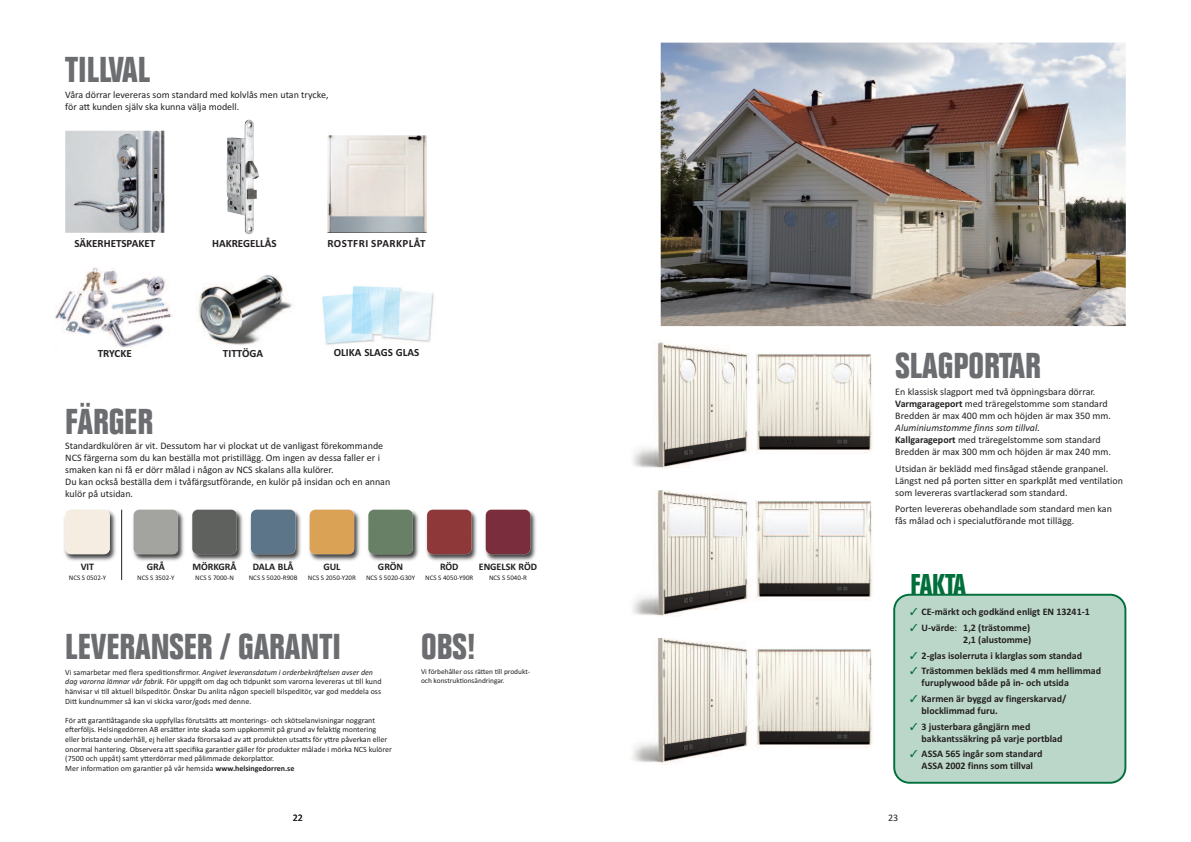
<style>
.page{position:relative;width:1191px;height:842px;background:#fff}
.page>*{position:absolute;margin:0;border:0;box-sizing:border-box;transform-origin:0 0}
.t1{font:700 condensed 35.2px "Folio";color:#6c6d70}
.t2{font:700 condensed 28px "Folio";letter-spacing:-.02em;color:#006f3c}
.t3{font:700 11px "Calibri";color:#231f20}
.t4{font:700 11px "Calibri";letter-spacing:.04em;color:#231f20}
.t5{font:10px/12px "Calibri";color:#231f20}
.t6{font:700 10px/12px "Calibri";color:#231f20}
.t7{font:8px/9.6px "Calibri";color:#231f20}
.t8{font:7.4px/8.9px "Calibri";color:#231f20}
.t9{font:7px "Calibri";color:#231f20}
.s1{font-style:italic}
.s2{font-weight:700}
.s3{color:#006f3c}
.s4{font-weight:400}
</style>
<div class="page">
<img style="left:133px;top:509px;width:403px;height:52px">
<div style="left:486px;top:510px;width:44px;height:44px;background:#7a2d3c;border-radius:6px"></div>
<div style="left:427px;top:510px;width:44px;height:44px;background:#8f383a;border-radius:6px"></div>
<div style="left:368px;top:510px;width:45px;height:44px;background:#678066;border-radius:6px"></div>
<div style="left:310px;top:510px;width:44px;height:44px;background:#d9a255;border-radius:6px"></div>
<div style="left:251px;top:510px;width:44px;height:44px;background:#5c7588;border-radius:6px"></div>
<div style="left:192px;top:510px;width:45px;height:44px;background:#5e615e;border-radius:6px"></div>
<div style="left:134px;top:510px;width:44px;height:44px;background:#a3a39f;border-radius:6px"></div>
<img style="left:64px;top:509px;width:52px;height:52px">
<div style="left:65px;top:510px;width:45px;height:44px;background:#f5ede1;border-radius:6px"></div>
<img style="left:198px;top:275px;width:95px;height:70px">
<img style="left:322px;top:286px;width:112px;height:59px">
<img style="left:65px;top:131px;width:99px;height:102px">
<img style="left:227px;top:120px;width:32px;height:114px">
<img style="left:54px;top:267px;width:118px;height:81px">
<img style="left:327px;top:135px;width:100px;height:98px">
<hr style="left:121px;top:510px;width:1px;height:70px;background:#231f20">
<img style="left:660px;top:43px;width:465px;height:283px">
<img style="left:632px;top:638px;width:118px;height:127px">
<img style="left:632px;top:490px;width:118px;height:127px">
<img style="left:633px;top:342px;width:117px;height:126px">
<img style="left:756px;top:353px;width:116px;height:101px">
<img style="left:755px;top:500px;width:117px;height:101px">
<img style="left:755px;top:648px;width:117px;height:101px">
<div style="left:893px;top:594px;width:233px;height:190px;background:#bbd7c9"></div>
<h1 class="t1" style="left:65px;top:57px;width:86px">TILLVAL</h1>
<p class="t5" style="left:65px;top:89px;width:265px">Våra dörrar levereras som standard med kolvlås men utan trycke, för att kunden själv ska kunna välja modell.</p>
<p class="t3" style="left:74px;top:237px;width:82px">SÄKERHETSPAKET</p>
<p class="t3" style="left:212px;top:237px;width:66px">HAKREGELLåS</p>
<p class="t4" style="left:327px;top:237px;width:100px">ROSTFRI SPARKPLåT</p>
<p class="t3" style="left:223px;top:347px;width:42px">TITTÖGA</p>
<p class="t3" style="left:98px;top:347px;width:35px">TRYCKE</p>
<p class="t3" style="left:334px;top:345px;width:87px">OLIKA SLAGS GLAS</p>
<h1 class="t1" style="left:65px;top:408px;width:89px">FÄRGER</h1>
<p class="t5" style="left:65px;top:440px;width:327px">Standardkulören är vit. Dessutom har vi plockat ut de vanligast förekommande NCS färgerna som du kan beställa mot pristillägg. Om ingen av dessa faller er i smaken kan ni få er dörr målad i någon av NCS skalans alla kulörer.<br>Du kan också beställa dem i tvåfärgsutförande, en kulör på insidan och en annan kulör på utsidan.</p>
<p class="t6" style="left:81px;top:560px;width:15px">VIT</p>
<p class="t9" style="left:69px;top:573px;width:39px">NCS S 0502-Y</p>
<p class="t6" style="left:147px;top:560px;width:20px">GRÅ</p>
<p class="t9" style="left:137px;top:573px;width:39px">NCS S 3502-Y</p>
<p class="t6" style="left:192px;top:560px;width:46px">MÖRKGRÅ</p>
<p class="t9" style="left:195px;top:573px;width:40px">NCS S 7000-N</p>
<p class="t6" style="left:253px;top:560px;width:42px">DALA BLÅ</p>
<p class="t9" style="left:249px;top:573px;width:50px">NCS S 5020-R90B</p>
<p class="t6" style="left:323px;top:560px;width:19px">GUL</p>
<p class="t9" style="left:308px;top:573px;width:50px">NCS S 2050-Y20R</p>
<p class="t6" style="left:378px;top:560px;width:27px">GRÖN</p>
<p class="t9" style="left:366px;top:573px;width:51px">NCS S 5020-G30Y</p>
<p class="t6" style="left:440px;top:560px;width:20px">RÖD</p>
<p class="t9" style="left:425px;top:573px;width:50px">NCS S 4050-Y90R</p>
<p class="t6" style="left:479px;top:560px;width:60px">ENGELSK RÖD</p>
<p class="t9" style="left:489px;top:573px;width:39px">NCS S 5040-R</p>
<h1 class="t1" style="left:65px;top:634px;width:277px">LEVERANSER / GARANTI</h1>
<h1 class="t1" style="left:421px;top:634px;width:56px">OBS!</h1>
<p class="t7" style="left:65px;top:667px;width:318px">Vi samarbetar med flera speditionsfirmor. <span class="s1">Angivet leveransdatum i orderbekräftelsen avser den dag varorna lämnar vår fabrik.</span> För uppgift om dag och tidpunkt som varorna levereras ut till kund hänvisar vi till aktuell bilspeditör. Önskar Du anlita någon speciell bilspeditör, var god meddela oss Ditt kundnummer så kan vi skicka varor/gods med denne.</p>
<p class="t7" style="left:65px;top:715px;width:328px">För att garantiåtagande ska uppfyllas förutsätts att monterings- och skötselanvisningar noggrant efterföljs. Helsingedörren AB ersätter inte skada som uppkommit på grund av felaktig montering eller bristande underhåll, ej heller skada förorsakad av att produkten utsatts för yttre påverkan eller onormal hantering. Observera att specifika garantier gäller för produkter målade i mörka NCS kulörer (7500 och uppåt) samt ytterdörrar med pålimmade dekorplattor.<br>Mer information om garantier på vår hemsida <span class="s2">www.helsingedorren.se</span></p>
<p class="t5" style="left:293px;top:812px;width:12px">22</p>
<p class="t8" style="left:421px;top:667px;width:110px">Vi förbehåller oss rätten till produkt&shy;och konstruktionsändringar.</p>
<h1 class="t1" style="left:895px;top:353px;width:147px">SLAGPORTAR</h1>
<p class="t5" style="left:895px;top:385px;width:217px">En klassisk slagport med två öppningsbara dörrar.<br><span class="s2">Varmgarageport</span> med träregelstomme som standard<br>Bredden är max 400 mm och höjden är max 350 mm.</p>
<p class="t5" style="left:895px;top:421px;width:217px"><span class="s1">Aluminiumstomme finns som tillval.<br></span><span class="s2">Kallgarageport</span> med träregelstomme som standard<br>Bredden är max 300 mm och höjden är max 240 mm.</p>
<p class="t5" style="left:895px;top:462px;width:229px">Utsidan är beklädd med finsågad stående granpanel.<br>Längst ned på porten sitter en sparkplåt med ventilation som levereras svartlackerad som standard.</p>
<p class="t5" style="left:895px;top:503px;width:218px">Porten levereras obehandlade som standard men kan fås målad och i specialutförande mot tillägg.</p>
<h2 class="t2" style="left:910px;top:574px;width:57px">FAKTA</h2>
<p class="t6" style="left:910px;top:606px;width:181px"><span class="s3">✓</span> CE-märkt och godkänd enligt EN 13241-1</p>
<p class="t6" style="left:910px;top:621px;width:122px;text-align:right"><span class="s3">✓</span> U-värde<span class="s4">:</span> 1,2 (trästomme)<br>2,1 (alustomme)</p>
<p class="t6" style="left:910px;top:649px;width:173px"><span class="s3">✓</span> 2-glas isolerruta i klarglas som standad</p>
<p class="t6" style="left:921px;top:665px;width:181px;text-indent:-11px"><span class="s3">✓</span> Trästommen bekläds med 4 mm hellimmad furuplywood både på in- och utsida</p>
<p class="t6" style="left:921px;top:693px;width:146px;text-indent:-11px"><span class="s3">✓</span> Karmen är byggd av fingerskarvad/ blocklimmad furu.</p>
<p class="t6" style="left:921px;top:720px;width:142px;text-indent:-11px"><span class="s3">✓</span> 3 justerbara gångjärn med bakkantssäkring på varje portblad</p>
<p class="t6" style="left:910px;top:748px;width:134px;text-align:center"><span class="s3">✓</span> ASSA 565 ingår som standard<br>ASSA 2002 finns som tillval</p>
<p class="t5" style="left:888px;top:812px;width:12px">23</p>
</div>
